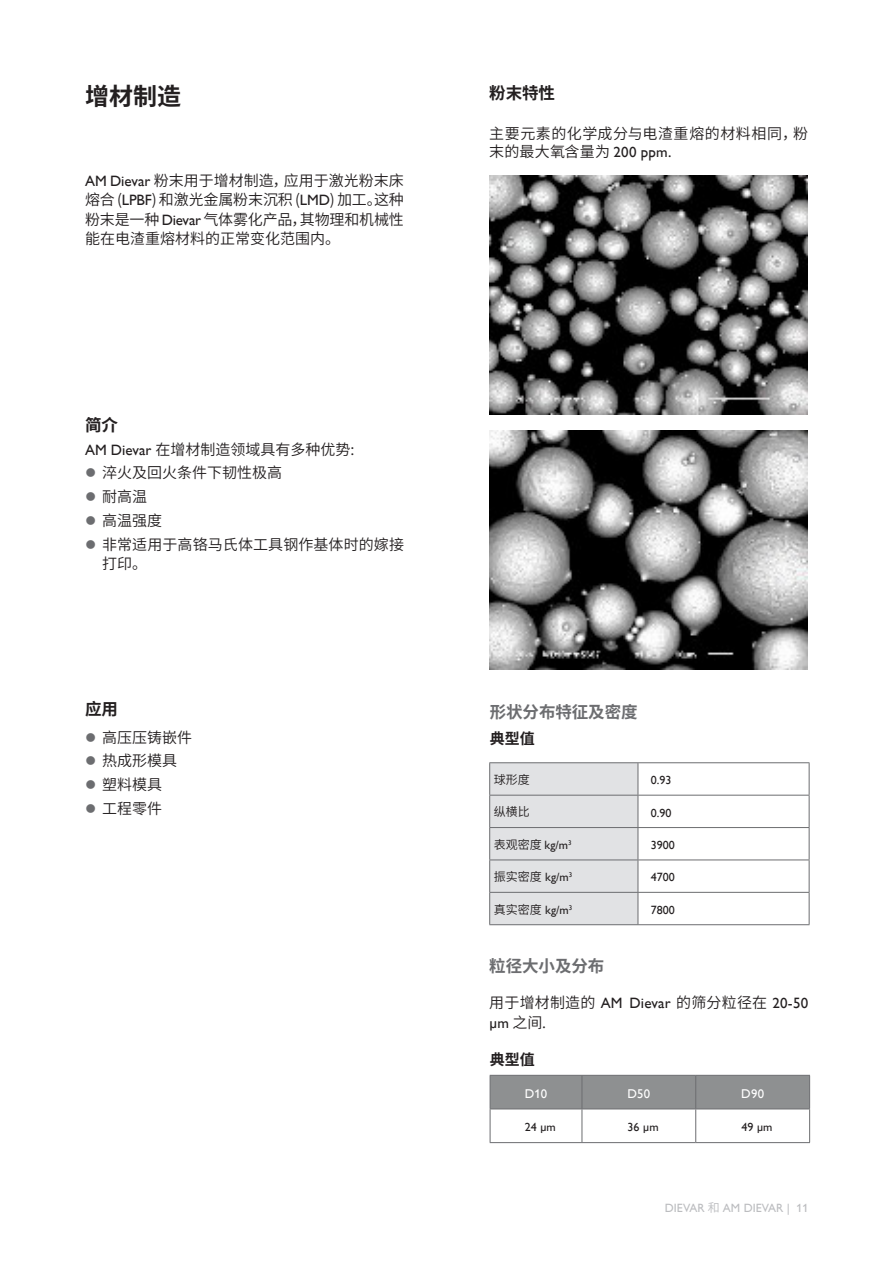
<style>
.page{position:relative;width:893px;height:1263px;background:#fff}
.page>*{position:absolute;margin:0;border:0;box-sizing:border-box;transform-origin:0 0}
.Heading{font:700 24px "Source Han Sans CN";color:#231f20}
._3rd_Heading{font:700 16.5px "Source Han Sans CN";letter-spacing:-.005em;color:#6c6d70}
._2nd_Heading{font:700 16.5px "Source Han Sans CN";letter-spacing:-.005em;color:#231f20}
.Body{font:15px/19.5px "Source Han Sans CN";color:#231f20;text-align:justify}
.Body_Texts{font:15px/18px "Source Han Sans CN";letter-spacing:.03em;color:#231f20}
.Body-2{font:15px/19.5px "Assab Gill";color:#231f20}
.Chart_title{font:700 15px "Source Han Sans CN";letter-spacing:.01em;color:#231f20}
.t1{font:12.75px "Assab Gill";letter-spacing:.01em;color:#fff}
.Table_texts{font:12px "Source Han Sans CN";color:#231f20}
.Table_texts-2{font:12px "Assab Gill";color:#231f20}
.t2{font:12px "Assab Gill";color:#bcbdc0}
.s1{font-family:"Assab Gill"}
.s2{font-family:"Source Han Sans CN"}
</style>
<div class="page">
<img style="left:490px;top:430px;width:317px;height:239px">
<img style="left:489px;top:175px;width:318px;height:239px">
<div style="left:490px;top:763px;width:148px;height:161px;background:#e1e2e4"></div>
<hr style="left:489px;top:762px;width:149px;height:1px;background:#6c6d70">
<hr style="left:489px;top:763px;width:1px;height:32px;background:#6c6d70">
<hr style="left:638px;top:762px;width:171px;height:1px;background:#6c6d70">
<hr style="left:638px;top:763px;width:1px;height:32px;background:#6c6d70">
<hr style="left:809px;top:763px;width:1px;height:32px;background:#6c6d70">
<hr style="left:489px;top:795px;width:149px;height:1px;background:#6c6d70">
<hr style="left:489px;top:795px;width:1px;height:32px;background:#6c6d70">
<hr style="left:638px;top:795px;width:171px;height:1px;background:#6c6d70">
<hr style="left:638px;top:795px;width:1px;height:32px;background:#6c6d70">
<hr style="left:809px;top:795px;width:1px;height:32px;background:#6c6d70">
<hr style="left:489px;top:827px;width:149px;height:1px;background:#6c6d70">
<hr style="left:489px;top:828px;width:1px;height:31px;background:#6c6d70">
<hr style="left:638px;top:827px;width:171px;height:1px;background:#6c6d70">
<hr style="left:638px;top:828px;width:1px;height:31px;background:#6c6d70">
<hr style="left:809px;top:828px;width:1px;height:31px;background:#6c6d70">
<hr style="left:489px;top:859px;width:149px;height:1px;background:#6c6d70">
<hr style="left:489px;top:860px;width:1px;height:32px;background:#6c6d70">
<hr style="left:638px;top:859px;width:171px;height:1px;background:#6c6d70">
<hr style="left:638px;top:860px;width:1px;height:32px;background:#6c6d70">
<hr style="left:809px;top:860px;width:1px;height:32px;background:#6c6d70">
<hr style="left:489px;top:892px;width:149px;height:1px;background:#6c6d70">
<hr style="left:489px;top:893px;width:1px;height:31px;background:#6c6d70">
<hr style="left:638px;top:892px;width:171px;height:1px;background:#6c6d70">
<hr style="left:638px;top:893px;width:1px;height:31px;background:#6c6d70">
<hr style="left:809px;top:893px;width:1px;height:31px;background:#6c6d70">
<hr style="left:489px;top:924px;width:149px;height:1px;background:#6c6d70">
<hr style="left:638px;top:924px;width:171px;height:1px;background:#6c6d70">
<div style="left:491px;top:1076px;width:318px;height:32px;background:#8e9091"></div>
<hr style="left:582px;top:1109px;width:1px;height:33px;background:#6c6d70">
<hr style="left:695px;top:1109px;width:1px;height:33px;background:#6c6d70">
<hr style="left:582px;top:1076px;width:1px;height:32px;background:#6c6d70">
<hr style="left:695px;top:1076px;width:1px;height:32px;background:#6c6d70">
<hr style="left:490px;top:1108px;width:92px;height:1px;background:#6c6d70">
<hr style="left:582px;top:1108px;width:114px;height:1px;background:#6c6d70">
<hr style="left:696px;top:1108px;width:114px;height:1px;background:#6c6d70">
<hr style="left:490px;top:1075px;width:92px;height:1px;background:#6c6d70">
<hr style="left:490px;top:1076px;width:1px;height:32px;background:#6c6d70">
<hr style="left:582px;top:1075px;width:114px;height:1px;background:#6c6d70">
<hr style="left:696px;top:1075px;width:114px;height:1px;background:#6c6d70">
<hr style="left:809px;top:1076px;width:1px;height:32px;background:#6c6d70">
<hr style="left:490px;top:1109px;width:1px;height:33px;background:#6c6d70">
<hr style="left:809px;top:1109px;width:1px;height:33px;background:#6c6d70">
<hr style="left:490px;top:1142px;width:92px;height:1px;background:#6c6d70">
<hr style="left:582px;top:1142px;width:114px;height:1px;background:#6c6d70">
<hr style="left:696px;top:1142px;width:114px;height:1px;background:#6c6d70">
<p class="Heading" style="left:85px;top:83px;width:97px">增材制造</p>
<p class="Body" style="left:85px;top:171px;width:320px"><span class="s1">AM Dievar</span> 粉末用于增材制造，应用于激光粉末床熔合 (<span class="s1">LPBF</span>) 和激光金属粉末沉积 (<span class="s1">LMD</span>) 加工。这种粉末是一种 <span class="s1">Dievar</span> 气体雾化产品，其物理和机械性能在电渣重熔材料的正常变化范围内。</p>
<p class="_2nd_Heading" style="left:85px;top:416px;width:34px">简介</p>
<p class="Body" style="left:85px;top:440px;width:271px"><span class="s1">AM Dievar</span> 在增材制造领域具有多种优势:</p>
<p class="Body" style="left:102px;top:464px;width:181px">淬火及回火条件下韧性极高</p>
<p class="Body" style="left:102px;top:487px;width:46px">耐高温</p>
<p class="Body" style="left:102px;top:511px;width:61px">高温强度</p>
<p class="Body" style="left:102px;top:535px;width:303px">非常适用于高铬马氏体工具钢作基体时的嫁接打印。</p>
<p class="_2nd_Heading" style="left:85px;top:699px;width:34px">应用</p>
<p class="Body" style="left:102px;top:728px;width:91px">高压压铸嵌件</p>
<p class="Body" style="left:102px;top:751px;width:76px">热成形模具</p>
<p class="Body" style="left:102px;top:775px;width:61px">塑料模具</p>
<p class="Body" style="left:102px;top:799px;width:61px">工程零件</p>
<p class="_2nd_Heading" style="left:489px;top:84px;width:67px">粉末特性</p>
<p class="Body_Texts" style="left:489px;top:124px;width:320px">主要元素的化学成分与电渣重熔的材料相同，粉末的最大氧含量为 <span class="s1">200 ppm</span>.</p>
<p class="_3rd_Heading" style="left:490px;top:703px;width:149px">形状分布特征及密度</p>
<p class="Chart_title" style="left:490px;top:730px;width:47px">典型值</p>
<p class="Table_texts" style="left:494px;top:772px;width:37px">球形度</p>
<p class="Table_texts-2" style="left:651px;top:774px;width:22px">0.93</p>
<p class="Table_texts" style="left:494px;top:805px;width:37px">纵横比</p>
<p class="Table_texts-2" style="left:651px;top:806px;width:22px">0.90</p>
<p class="Table_texts" style="left:494px;top:838px;width:79px">表观密度 <span class="s1">kg/m</span><sup>3</sup></p>
<p class="Table_texts-2" style="left:651px;top:838px;width:25px">3900</p>
<p class="Table_texts" style="left:494px;top:870px;width:80px">振实密度 <span class="s1">kg/m</span><sup>3</sup></p>
<p class="Table_texts-2" style="left:651px;top:871px;width:25px">4700</p>
<p class="Table_texts" style="left:494px;top:903px;width:80px">真实密度 <span class="s1">kg/m</span><sup>3</sup></p>
<p class="Table_texts-2" style="left:651px;top:903px;width:25px">7800</p>
<p class="_3rd_Heading" style="left:489px;top:956px;width:117px">粒径大小及分布</p>
<p class="Body-2" style="left:489px;top:993px;width:320px"><span class="s2">用于增材制造的</span> AM Dievar <span class="s2">的筛分粒径在</span> 20-50 µm <span class="s2">之间</span>.</p>
<p class="Chart_title" style="left:490px;top:1051px;width:47px">典型值</p>
<p class="t1" style="left:525px;top:1086px;width:24px">D10</p>
<p class="t1" style="left:628px;top:1086px;width:24px">D50</p>
<p class="t1" style="left:741px;top:1086px;width:24px">D90</p>
<p class="Table_texts-2" style="left:525px;top:1120px;width:33px">24 μm</p>
<p class="Table_texts-2" style="left:627px;top:1120px;width:33px">36 μm</p>
<p class="Table_texts-2" style="left:741px;top:1120px;width:33px">49 μm</p>
<p class="t2" style="left:665px;top:1201px;width:145px">DIEVAR <span class="s2">和</span> AM DIEVAR | 11</p>
</div>
